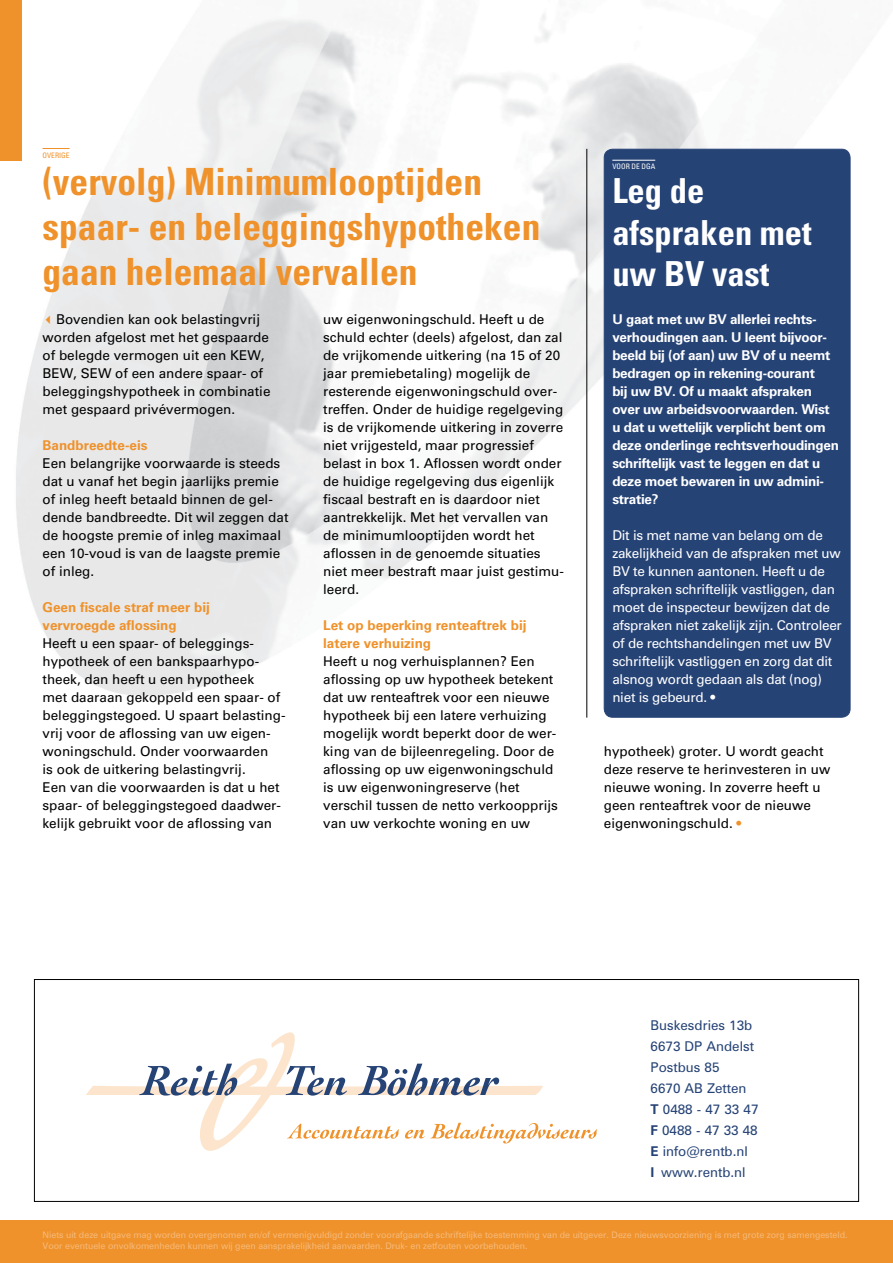
<style>
.page{position:relative;width:893px;height:1263px;background:#fff}
.page>*{position:absolute;margin:0;border:0;box-sizing:border-box;transform-origin:0 0}
.t1{font:700 condensed 37.5px/45px "Univers LT Std";color:#ef922b}
.t2{font:700 condensed 34.5px/41.4px "Univers LT Std";color:#fff}
.t3{font:13.5px/18px "Univers LT Std";color:#000}
.t4{font:700 13.5px/18px "Univers LT Std";letter-spacing:-.02em;color:#fff}
.t5{font:13.5px/18px "Univers LT Std";letter-spacing:-.02em;color:#fff}
.t6{font:700 13.5px/18px "Univers LT Std";color:#ef922b}
.t7{font:13.5px/21px "Zurich BT";color:#264376}
.t8{font:9px/10.8px "Zurich BT";color:#f6ba7b}
.t9{font:condensed 7.5px "Univers LT Std";color:#fff}
.t10{font:condensed 7.5px "Univers LT Std";color:#ef922b}
.s1{color:#ef922b}
.s2{font-weight:700}
</style>
<div class="page">
<img style="left:0;top:0;width:851px;height:718px">
<div style="left:0;top:1220px;width:893px;height:43px;background:#ef922b"></div>
<div style="left:34px;top:979px;width:825px;height:223px;border:1px solid #000"></div>
<svg style="left:86px;top:1032px;width:511px;height:119px"></svg>
<div style="left:0;top:0;width:21px;height:160px;background:#ef922b"></div>
<div style="left:604px;top:149px;width:246px;height:568px;background:#264376;border-radius:9px"></div>
<div style="left:604px;top:149px;width:246px;height:569px;border:1px solid #264376;border-radius:9px"></div>
<svg style="left:43px;top:148px;width:27px;height:1px"></svg>
<hr style="left:586px;top:149px;width:1px;height:569px;background:#000">
<hr style="left:612px;top:160px;width:43px;height:1px;background:#fff">
<p class="t10" style="left:43px;top:150px;width:29px">OVERIGE</p>
<h1 class="t1" style="left:43px;top:159px;width:499px">(vervolg) Minimumlooptijden spaar- en beleggingshypotheken gaan helemaal vervallen</h1>
<p class="t3" style="left:43px;top:310px;width:230px"><span class="s1">✓</span>Bovendien kan ook belastingvrij worden afgelost met het gespaarde of belegde vermogen uit een KEW,<br>BEW, SEW of een andere spaar- of beleggingshypotheek in combinatie met gespaard privévermogen.</p>
<p class="t6" style="left:43px;top:436px;width:107px">Bandbreedte-eis</p>
<p class="t3" style="left:43px;top:454px;width:248px">Een belangrijke voorwaarde is steeds dat u vanaf het begin jaarlijks premie of inleg heeft betaald binnen de gel&shy;dende bandbreedte. Dit wil zeggen dat de hoogste premie of inleg maximaal een 10-voud is van de laagste premie of inleg.</p>
<p class="t6" style="left:43px;top:598px;width:169px">Geen fiscale straf meer bij vervroegde aflossing</p>
<p class="t3" style="left:43px;top:634px;width:245px">Heeft u een spaar- of beleggings&shy;hypotheek of een bankspaarhypo&shy;theek, dan heeft u een hypotheek<br>met daaraan gekoppeld een spaar- of beleggingstegoed. U spaart belasting&shy;vrij voor de aflossing van uw eigen&shy;woningschuld. Onder voorwaarden<br>is ook de uitkering belastingvrij.<br>Een van die voorwaarden is dat u het spaar- of beleggingstegoed daadwer&shy;kelijk gebruikt voor de aflossing van</p>
<p class="t3" style="left:323px;top:310px;width:242px">uw eigenwoningschuld. Heeft u de schuld echter (deels) afgelost, dan zal de vrijkomende uitkering (na 15 of 20 jaar premiebetaling) mogelijk de resterende eigenwoningschuld over&shy;treffen. Onder de huidige regelgeving is de vrijkomende uitkering in zoverre niet vrijgesteld, maar progressief belast in box 1. Aflossen wordt onder de huidige regelgeving dus eigenlijk fiscaal bestraft en is daardoor niet aantrekkelijk. Met het vervallen van de minimumlooptijden wordt het aflossen in de genoemde situaties niet meer bestraft maar juist gestimu&shy;leerd.</p>
<p class="t6" style="left:323px;top:616px;width:205px">Let op beperking renteaftrek bij latere verhuizing</p>
<p class="t3" style="left:323px;top:652px;width:236px">Heeft u nog verhuisplannen? Een aflossing op uw hypotheek betekent dat uw renteaftrek voor een nieuwe hypotheek bij een latere verhuizing mogelijk wordt beperkt door de wer&shy;king van de bijleenregeling. Door de aflossing op uw eigenwoningschuld is uw eigenwoningreserve (het verschil tussen de netto verkoopprijs van uw verkochte woning en uw</p>
<p class="t9" style="left:612px;top:162px;width:44px">VOOR DE DGA</p>
<h2 class="t2" style="left:612px;top:170px;width:201px">Leg de afspraken met uw BV vast</h2>
<p class="t4" style="left:612px;top:310px;width:228px">U gaat met uw BV allerlei rechts&shy;verhoudingen aan. U leent bijvoor&shy;beeld bij (of aan) uw BV of u neemt bedragen op in rekening-courant<br>bij uw BV. Of u maakt afspraken over uw arbeidsvoorwaarden. Wist u dat u wettelijk verplicht bent om deze onderlinge rechtsverhoudingen schriftelijk vast te leggen en dat u deze moet bewaren in uw admini&shy;stratie?</p>
<p class="t5" style="left:612px;top:526px;width:231px">Dit is met name van belang om de zakelijkheid van de afspraken met uw BV te kunnen aantonen. Heeft u de afspraken schriftelijk vastliggen, dan moet de inspecteur bewijzen dat de afspraken niet zakelijk zijn. Controleer of de rechtshandelingen met uw BV schriftelijk vastliggen en zorg dat dit alsnog wordt gedaan als dat (nog) niet is gebeurd. •</p>
<p class="t3" style="left:604px;top:742px;width:228px">hypotheek) groter. U wordt geacht deze reserve te herinvesteren in uw nieuwe woning. In zoverre heeft u geen renteaftrek voor de nieuwe eigenwoningschuld. <span class="s1">•</span></p>
<p class="t7" style="left:651px;top:1014px;width:109px">Buskesdries 13b<br>6673 DP Andelst<br>Postbus 85<br>6670 AB Zetten<br><span class="s2">T</span> 0488 - 47 33 47<br><span class="s2">F</span> 0488 - 47 33 48<br><span class="s2">E</span> info@rentb.nl<br><span class="s2">I</span> www.rentb.nl</p>
<p class="t8" style="left:43px;top:1229px;width:807px">Niets uit deze uitgave mag worden overgenomen en/of vermenigvuldigd zonder voorafgaande schriftelijke toestemming van de uitgever. Deze nieuwsvoorziening is met grote zorg samengesteld.<br>Voor eventuele onvolkomenheden kunnen wij geen aansprakelijkheid aanvaarden. Druk- en zetfouten voorbehouden.</p>
</div>
